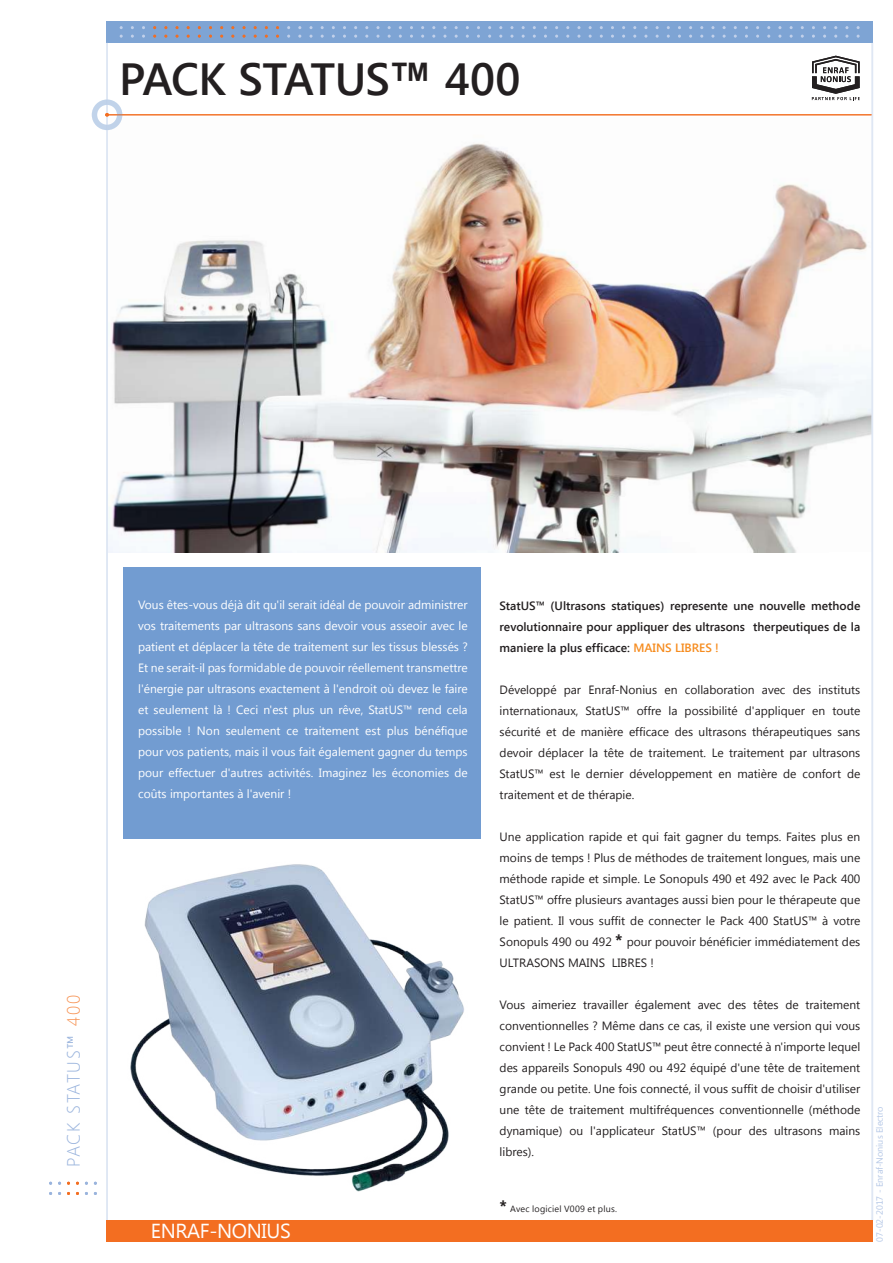
<style>
.page{position:relative;width:893px;height:1263px;background:#fff}
.page>*{position:absolute;margin:0;border:0;box-sizing:border-box;transform-origin:0 0}
.t1{font:600 45px "Segoe UI";letter-spacing:-.015em;color:#231f20}
.t2{font:20.25px "Segoe UI";letter-spacing:-.02em;color:#fff}
.t3{font:300 17.85px "Segoe UI";letter-spacing:.1em;color:#9ab4dd}
.t4{font:12px/21px "Segoe UI";color:#231f20;text-align:justify}
.t5{font:12px/21px "Segoe UI";color:#fff;text-align:justify}
.t6{font:600 12px/21px "Segoe UI";color:#231f20;text-align:justify}
.t7{font:9px "Segoe UI";color:#b4c7e6}
.t8{font:9px "Segoe UI";letter-spacing:.025em;color:#231f20}
.s1{font-family:"Arial";font-weight:700}
.s2{font-weight:400}
.s3{color:#f7975a}
.s4{color:#f68c1f}
.s5{font-weight:700;font-size:16.5px}
</style>
<div class="page">
<div style="left:123px;top:567px;width:357px;height:271px;background:#729cd1"></div>
<img style="left:123px;top:827px;width:358px;height:365px">
<img style="left:108px;top:117px;width:764px;height:436px">
<hr style="left:872px;top:43px;width:1px;height:1177px;background:#dfe7f4">
<hr style="left:106px;top:43px;width:2px;height:1177px;background:#dfe7f4">
<div style="left:106px;top:1220px;width:767px;height:22px;background:#f36e21"></div>
<svg style="left:106px;top:21px;width:767px;height:22px;background:#82a5d3"></svg>
<hr style="left:108px;top:114px;width:764px;height:1px;background:#f36e21">
<div style="left:92px;top:99px;width:30px;height:31px;border:5px solid #729cd1;border-radius:50%"></div>
<svg style="left:105px;top:113px;width:4px;height:4px"></svg>
<svg style="left:812px;top:56px;width:48px;height:44px"></svg>
<h1 class="t1" style="left:119px;top:48px;width:403px">PACK STATUS<span class="s1">™</span> 400</h1>
<h3 class="t3" style="left:61px;top:1167px;width:173px;rotate:-90deg">PACK STATUS<span class="s2">™</span> <span class="s3">400</span></h3>
<p class="t5" style="left:138px;top:594px;width:331px">Vous êtes-vous déjà dit qu'il serait idéal de pouvoir administrer vos traitements par ultrasons sans devoir vous asseoir avec le patient et déplacer la tête de traitement sur les tissus blessés ?<br>Et ne serait-il pas formidable de pouvoir réellement transmettre l'énergie par ultrasons exactement à l'endroit où devez le faire et seulement là ! Ceci n'est plus un rêve, StatUS™ rend cela possible ! Non seulement ce traitement est plus bénéfique pour vos patients, mais il vous fait également gagner du temps pour effectuer d'autres activités. Imaginez les économies de coûts importantes à l'avenir !</p>
<h2 class="t2" style="left:151px;top:1217px;width:141px">ENRAF-NONIUS</h2>
<p class="t6" style="left:500px;top:594px;width:362px">StatUS™ (Ultrasons statiques) represente une nouvelle methode revolutionnaire pour appliquer des ultrasons therpeutiques de la maniere la plus efficace: <span class="s4">MAINS LIBRES !</span></p>
<p class="t4" style="left:500px;top:678px;width:362px">Développé par Enraf-Nonius en collaboration avec des instituts internationaux, StatUS™ offre la possibilité d'appliquer en toute sécurité et de manière efficace des ultrasons thérapeutiques sans devoir déplacer la tête de traitement. Le traitement par ultrasons StatUS™ est le dernier développement en matière de confort de traitement et de thérapie.</p>
<p class="t4" style="left:500px;top:825px;width:362px">Une application rapide et qui fait gagner du temps. Faites plus en moins de temps ! Plus de méthodes de traitement longues, mais une méthode rapide et simple. Le Sonopuls 490 et 492 avec le Pack 400<br>StatUS™ offre plusieurs avantages aussi bien pour le thérapeute que le patient. Il vous suffit de connecter le Pack 400 StatUS™ à votre Sonopuls 490 ou 492 <span class="s5">*</span> pour pouvoir bénéficier immédiatement des ULTRASONS MAINS LIBRES !</p>
<p class="t4" style="left:500px;top:993px;width:362px">Vous aimeriez travailler également avec des têtes de traitement conventionnelles ? Même dans ce cas, il existe une version qui vous convient ! Le Pack 400 StatUS™ peut être connecté à n'importe lequel des appareils Sonopuls 490 ou 492 équipé d'une tête de traitement grande ou petite. Une fois connecté, il vous suffit de choisir d'utiliser une tête de traitement multifréquences conventionnelle (méthode dynamique) ou l'applicateur StatUS™ (pour des ultrasons mains libres).</p>
<p class="t8" style="left:500px;top:1202px;width:119px"><span class="s5">*</span> Avec logiciel V009 et plus.</p>
<p class="t7" style="left:873px;top:1242px;width:137px;rotate:-90deg">07-02-2017 - Enraf-Nonius Electro</p>
</div>
